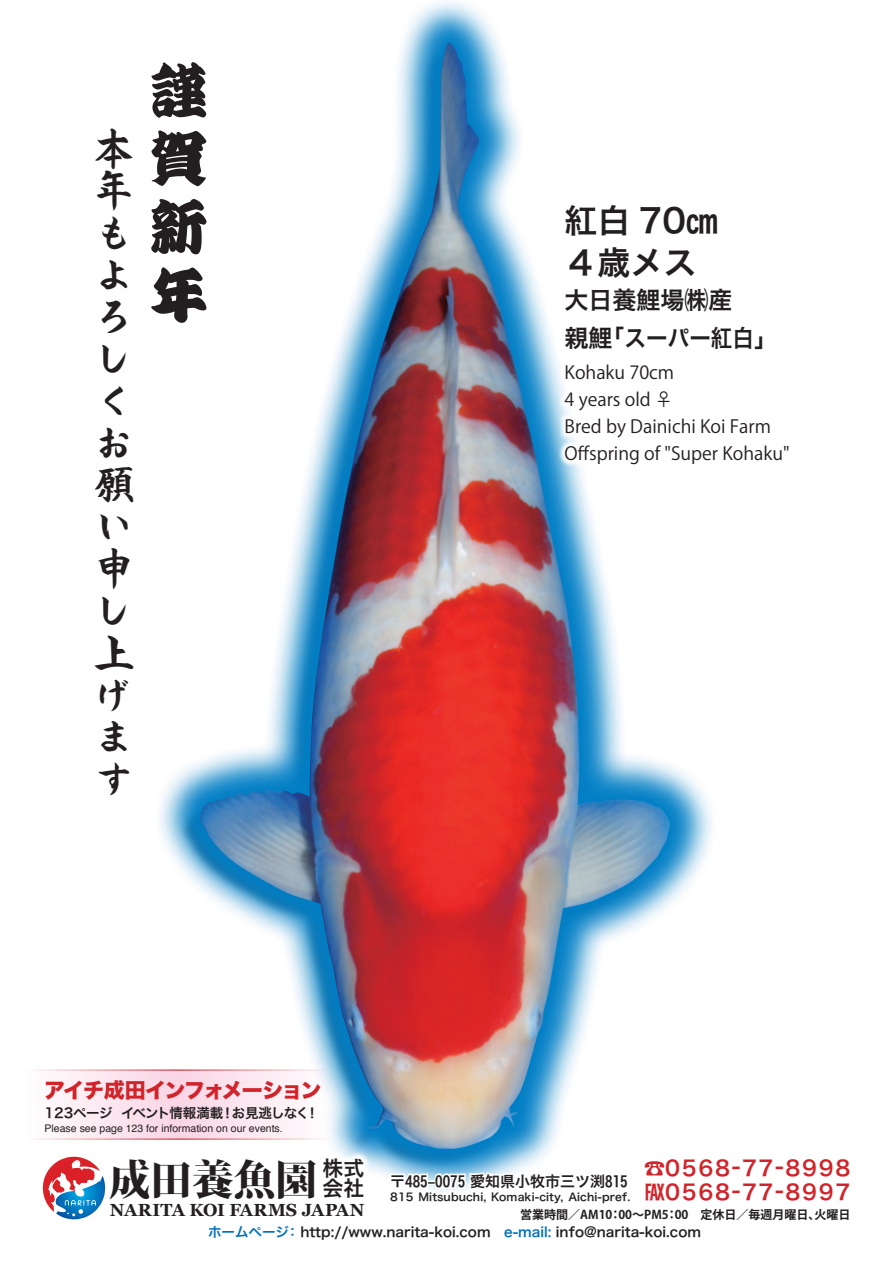
<style>
.page{position:relative;width:893px;height:1263px;background:#fff}
.page>*{position:absolute;margin:0;border:0;box-sizing:border-box;transform-origin:0 0}
.t1{font:42px/42px "DC Lei Kai Sho W5 90 pv RKSJ H";color:#231f20}
.t2{font:800 41.7px "Koz Min Pro";color:#231f20}
.t3{font:33px/42px "Hira Kaku Pro W6";color:#231f20}
.t4{font:24px/37.5px "Hira Kaku Pro W6";color:#231f20}
.t5{font:21px/24px "Hira Kaku Pro W6";letter-spacing:.08em;color:#d1232a}
.t6{font:21px "Hira Kaku Std W8";letter-spacing:-.075em;color:#d1232a}
.t7{font:20.85px/20.9px "Hira Kaku Pro W6";color:#231f20}
.t8{font:18px/27px "Koz Go Pro";color:#231f20}
.t9{font:700 17.55px "Georgia";letter-spacing:-.01em;color:#231f20}
.t10{font:15px "Hira Kaku Pro W6";color:#231f20}
.t11{font:13.5px "Hira Kaku Pro W6";color:#231f20}
.t12{font:13.5px "Hira Kaku Pro W6";letter-spacing:-.055em;color:#231f20}
.t13{font:13.5px "Hira Kaku Pro W6";color:#0072bc}
.t14{font:700 12px "Koz Go Pro";color:#231f20}
.t15{font:10.8px "Hira Kaku Pro W6";letter-spacing:.01em;color:#231f20}
.t16{font:10.5px "Helvetica";color:#231f20}
.s1{font-family:"Koz Min Pro"}
.s2{color:#0072bc}
</style>
<div class="page">
<svg style="left:159px;top:1px;width:553px;height:903px"></svg>
<img style="left:199px;top:43px;width:471px;height:1053px">
<div style="left:557px;top:198px;width:239px;height:273px;background:#fff"></div>
<svg style="left:35px;top:1069px;width:301px;height:71px"></svg>
<svg style="left:43px;top:1157px;width:62px;height:62px"></svg>
<svg style="left:204px;top:1096px;width:361px;height:95px"></svg>
<svg style="left:159px;top:61px;width:47px;height:57px"></svg>
<svg style="left:159px;top:130px;width:47px;height:56px"></svg>
<svg style="left:159px;top:198px;width:48px;height:56px"></svg>
<svg style="left:159px;top:267px;width:48px;height:56px"></svg>
<h1 class="t1" style="left:93px;top:127px;width:42px">本年もよろしくお願い申し上げます</h1>
<h3 class="t6" style="left:44px;top:1078px;width:279px">アイチ成田インフォメーション</h3>
<p class="t12" style="left:121px;top:1100px;width:104px">イベント情報満載</p>
<p class="t11" style="left:45px;top:1100px;width:70px">123ページ</p>
<p class="t16" style="left:45px;top:1120px;width:240px">Please see page 123 for information on our events.</p>
<p class="t11" style="left:232px;top:1100px;width:79px">お見逃しなく</p>
<p class="t11" style="left:221px;top:1100px;width:15px">！</p>
<p class="t11" style="left:305px;top:1100px;width:15px">!</p>
<h3 class="t3" style="left:565px;top:198px;width:156px">紅白 70㎝<br>４歳メス</h3>
<h3 class="t4" style="left:601px;top:280px;width:179px;text-indent:-36px">大日養鯉場㈱産<br>「スーパー紅白「</h3>
<h3 class="t4" style="left:565px;top:318px;width:49px">親鯉</h3>
<h3 class="t8" style="left:565px;top:359px;width:226px">Kohaku 70cm<br>4 years old ♀<br>Bred by Dainichi Koi Farm<br>Offspring of "Super Kohaku"</h3>
<h2 class="t2" style="left:109px;top:1148px;width:210px">成田養魚園</h2>
<h3 class="t7" style="left:323px;top:1156px;width:43px">株式会社</h3>
<h3 class="t5" style="left:644px;top:1155px;width:208px"><span class="s1">☎</span>0568-77-8998<br>FAX0568-77-8997</h3>
<p class="t10" style="left:390px;top:1168px;width:239px">〒485-0075 愛知県小牧市三ツ渕815</p>
<p class="t15" style="left:568px;top:1187px;width:64px">Aichi-pref.</p>
<p class="t15" style="left:390px;top:1187px;width:25px">815</p>
<p class="t11" style="left:286px;top:1220px;width:417px"><span class="s2">：</span>http://www.narita-koi.com　<span class="s2">e-mail:</span> info@narita-koi.com</p>
<p class="t15" style="left:418px;top:1187px;width:69px">Mitsubuchi,</p>
<p class="t15" style="left:491px;top:1187px;width:74px">Komaki-city,</p>
<p class="t9" style="left:110px;top:1199px;width:256px">NARITA KOI FARMS JAPAN</p>
<p class="t14" style="left:520px;top:1207px;width:302px">営業時間／AM10：00〜PM5：00　定休日／毎週月曜日、</p>
<p class="t14" style="left:814px;top:1207px;width:37px">火曜日</p>
<p class="t13" style="left:208px;top:1220px;width:82px">ホームページ</p>
</div>
